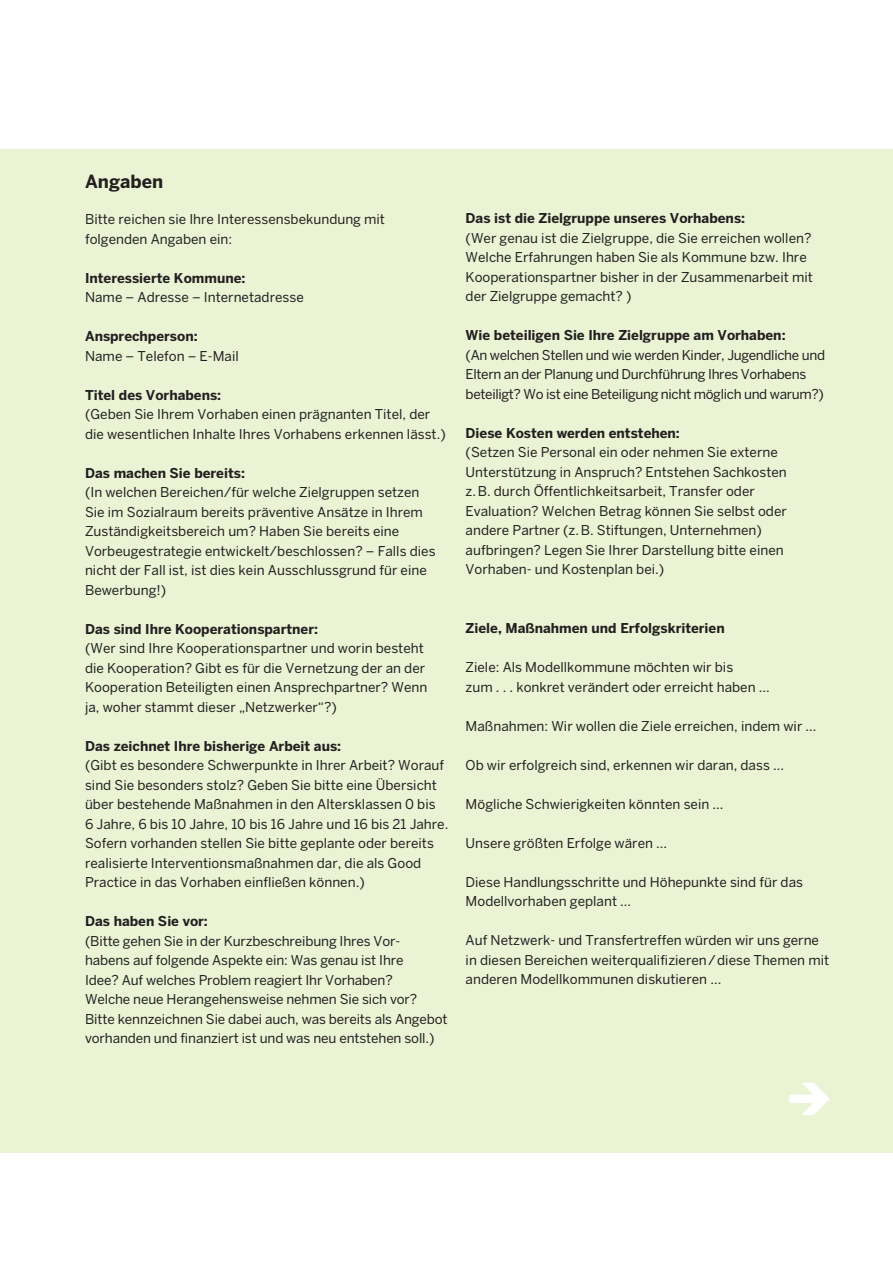
<style>
.page{position:relative;width:893px;height:1263px;background:#fff}
.page>*{position:absolute;margin:0;border:0;box-sizing:border-box;transform-origin:0 0}
.Head_1{font:700 18px "Benton Sans";color:#231f20}
.Fliesstext_1{font:13.5px/19.5px "Benton Sans";color:#231f20}
.Head_1-2{font:700 13.5px "Benton Sans";color:#231f20}
.Fliesstext_1-2{font:13.5px/19.5px "Benton Sans";letter-spacing:-.025em;color:#231f20}
</style>
<div class="page">
<div style="left:0;top:149px;width:893px;height:1003px;background:#eaf3d4"></div>
<p class="Head_1" style="left:85px;top:171px;width:80px">Angaben</p>
<p class="Fliesstext_1" style="left:85px;top:209px;width:302px">Bitte reichen sie Ihre Interessensbekundung mit folgenden Angaben ein:</p>
<p class="Head_1-2" style="left:85px;top:270px;width:162px">Interessierte Kommune:</p>
<p class="Fliesstext_1" style="left:85px;top:287px;width:220px">Name – Adresse – Internetadresse</p>
<p class="Head_1-2" style="left:85px;top:328px;width:114px">Ansprechperson:</p>
<p class="Fliesstext_1" style="left:85px;top:346px;width:155px">Name – Telefon – E-Mail</p>
<p class="Head_1-2" style="left:85px;top:387px;width:138px">Titel des Vorhabens:</p>
<p class="Fliesstext_1" style="left:85px;top:404px;width:362px">(Geben Sie Ihrem Vorhaben einen prägnanten Titel, der die wesentlichen Inhalte Ihres Vorhabens erkennen lässt.)</p>
<p class="Head_1-2" style="left:85px;top:465px;width:161px">Das machen Sie bereits:</p>
<p class="Fliesstext_1" style="left:85px;top:482px;width:352px">(In welchen Bereichen/für welche Zielgruppen setzen Sie im Sozialraum bereits präventive Ansätze in Ihrem Zuständigkeitsbereich um? Haben Sie bereits eine Vorbeugestrategie entwickelt/beschlossen? – Falls dies nicht der Fall ist, ist dies kein Ausschlussgrund für eine Bewerbung!)</p>
<p class="Head_1-2" style="left:85px;top:621px;width:234px">Das sind Ihre Kooperationspartner:</p>
<p class="Fliesstext_1" style="left:85px;top:638px;width:344px">(Wer sind Ihre Kooperationspartner und worin besteht die Kooperation? Gibt es für die Vernetzung der an der Kooperation Beteiligten einen Ansprechpartner? Wenn ja, woher stammt dieser „Netzwerker“?)</p>
<p class="Head_1-2" style="left:85px;top:738px;width:258px">Das zeichnet Ihre bisherige Arbeit aus:</p>
<p class="Fliesstext_1" style="left:85px;top:755px;width:365px">(Gibt es besondere Schwerpunkte in Ihrer Arbeit? Worauf sind Sie besonders stolz? Geben Sie bitte eine Übersicht über bestehende Maßnahmen in den Altersklassen 0 bis<br>6 Jahre, 6 bis 10 Jahre, 10 bis 16 Jahre und 16 bis 21 Jahre.<br>Sofern vorhanden stellen Sie bitte geplante oder bereits realisierte Interventionsmaßnahmen dar, die als Good Practice in das Vorhaben einfließen können.)</p>
<p class="Head_1-2" style="left:85px;top:913px;width:124px">Das haben Sie vor:</p>
<p class="Fliesstext_1" style="left:85px;top:931px;width:364px">(Bitte gehen Sie in der Kurzbeschreibung Ihres Vor&shy;habens auf folgende Aspekte ein: Was genau ist Ihre<br>Idee? Auf welches Problem reagiert Ihr Vorhaben?<br>Welche neue -Herangehensweise nehmen Sie sich vor?<br>Bitte -kennzeichnen Sie dabei auch, was bereits als Angebot vorhanden und finanziert ist und was neu entstehen soll.)</p>
<p class="Head_1-2" style="left:466px;top:210px;width:281px">Das ist die Zielgruppe unseres Vorhabens:</p>
<p class="Fliesstext_1" style="left:466px;top:228px;width:349px">(Wer genau ist die Zielgruppe, die Sie erreichen wollen?<br>Welche Erfahrungen haben Sie als Kommune bzw. Ihre Kooperationspartner bisher in der Zusammenarbeit mit der Zielgruppe gemacht? )</p>
<p class="Head_1-2" style="left:466px;top:327px;width:321px">Wie beteiligen Sie Ihre Zielgruppe am Vorhaben:</p>
<p class="Fliesstext_1-2" style="left:466px;top:345px;width:361px">(An welchen Stellen und wie werden Kinder, Jugendliche und<br>Eltern an der Planung und Durchführung Ihres -Vorhabens beteiligt? Wo ist eine Beteiligung nicht möglich und warum?)</p>
<p class="Head_1-2" style="left:466px;top:425px;width:216px">Diese Kosten werden entstehen:</p>
<p class="Fliesstext_1" style="left:466px;top:443px;width:323px">(Setzen Sie Personal ein oder nehmen Sie externe Unterstützung in Anspruch? Entstehen Sachkosten z. B. durch Öffentlichkeitsarbeit, Transfer oder Evaluation? Welchen Betrag können Sie selbst oder andere Partner (z. B. Stiftungen, Unternehmen) aufbringen? Legen Sie Ihrer Darstellung bitte einen Vorhaben- und Kostenplan bei.)</p>
<p class="Head_1-2" style="left:466px;top:620px;width:261px">Ziele, Maßnahmen und Erfolgskriterien</p>
<p class="Fliesstext_1" style="left:466px;top:657px;width:306px">Ziele: Als Modellkommune möchten wir bis<br>zum . . . konkret verändert oder erreicht haben …</p>
<p class="Fliesstext_1" style="left:466px;top:716px;width:352px">Maßnahmen: Wir wollen die Ziele erreichen, indem wir …</p>
<p class="Fliesstext_1" style="left:466px;top:755px;width:320px">Ob wir erfolgreich sind, erkennen wir daran, dass …</p>
<p class="Fliesstext_1" style="left:466px;top:794px;width:259px">Mögliche Schwierigkeiten könnten sein …</p>
<p class="Fliesstext_1" style="left:466px;top:833px;width:203px">Unsere größten Erfolge wären …</p>
<p class="Fliesstext_1" style="left:466px;top:872px;width:339px">Diese Handlungsschritte und Höhepunkte sind für das<br>Modellvorhaben geplant …</p>
<p class="Fliesstext_1" style="left:466px;top:930px;width:365px">Auf Netzwerk- und Transfertreffen würden wir uns gerne in diesen Bereichen weiterqualifizieren/diese Themen mit anderen Modellkommunen diskutieren …</p>
</div>
